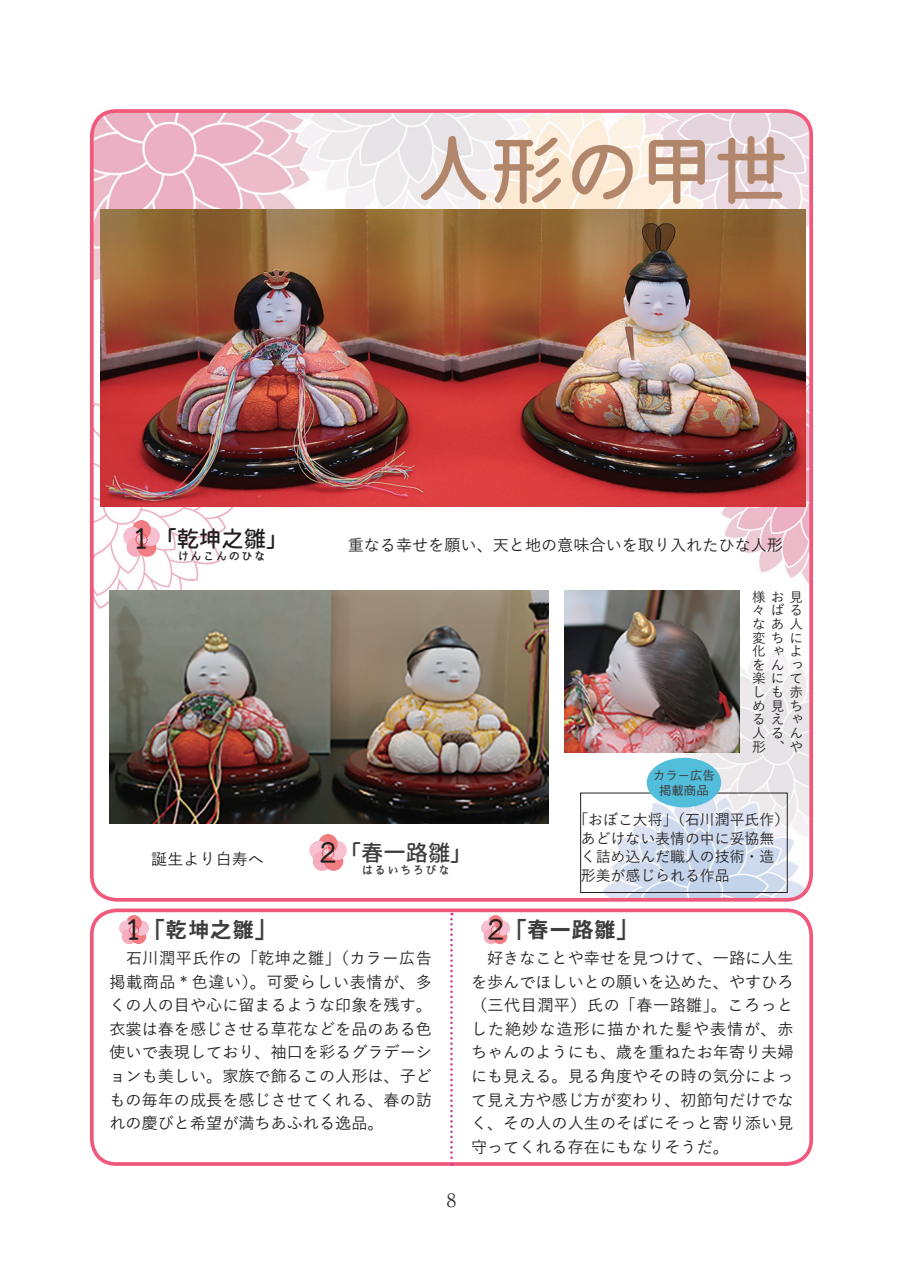
<style>
.page{position:relative;width:903px;height:1275px;background:#fff}
.page>*{position:absolute;margin:0;border:0;box-sizing:border-box;transform-origin:0 0}
.t1{font:500 74.38px "irohamaru";color:#b2866b}
.t2{font:22.4px "Midashi Go Pro MB31";color:#3e3e3f}
.t3{font:500 22.4px "irohamaru";color:#231f20}
.t4{font:500 22.4px "irohamaru";color:#3e3e3f}
.t5{font:300 18.55px "Ryumin Pro";color:#231f20}
.t6{font:500 16.1px/23.6px "Yu Gothic";color:#231f20;text-align:justify}
.t7{font:500 14.88px/18.6px "Yu Gothic";color:#231f20;text-align:justify}
.t8{font:500 13.65px/13.7px "Yu Gothic";color:#231f20}
.t9{font:500 12.42px "Gothic BBB Pr 6 N";color:#3e3e3f}
.t10{font:500 11.2px "irohamaru";letter-spacing:.145em;color:#231f20}
.t11{font:500 11.2px "irohamaru";letter-spacing:.145em;color:#3e3e3f}
.s1{font-family:"TB Cine R Go Std";font-size:24.85px}
.s2{font-family:"TB Cine R Go Std";font-weight:500;font-size:24.85px;color:#231f20}
.s3{font-family:"TB Cine R Go Std";font-size:24.85px;color:#231f20}
</style>
<div class="page">
<img style="left:94px;top:113px;width:717px;height:785px">
<div style="left:90px;top:109px;width:723px;height:793px;border:4px solid #f0597c;border-radius:25px"></div>
<div style="left:90px;top:908px;width:723px;height:258px;border:4px solid #f0597c;border-radius:25px"></div>
<svg style="left:450px;top:913px;width:3px;height:253px"></svg>
<img style="left:119px;top:915px;width:30px;height:29px">
<img style="left:481px;top:915px;width:29px;height:29px">
<img style="left:100px;top:210px;width:705px;height:296px">
<img style="left:110px;top:590px;width:439px;height:234px">
<div style="left:580px;top:793px;width:207px;height:100px;border:1px solid #231f20"></div>
<img style="left:565px;top:590px;width:175px;height:163px">
<div style="left:647px;top:758px;width:74px;height:49px;background:#52bedb;border-radius:50%"></div>
<img style="left:122px;top:521px;width:39px;height:36px">
<img style="left:309px;top:835px;width:38px;height:36px">
<p class="t1" style="left:416px;top:117px;width:374px">人形の甲世</p>
<p class="t3" style="left:129px;top:522px;width:161px"><span class="s1">１</span>「乾坤之雛「</p>
<p class="t10" style="left:178px;top:547px;width:89px">けんこんのひな</p>
<p class="t6" style="left:151px;top:845px;width:114px">誕生より白寿へ</p>
<p class="t2" style="left:122px;top:912px;width:157px"><span class="s2">１</span>「乾坤之雛「</p>
<p class="t6" style="left:348px;top:531px;width:437px">重なる幸せを願い、天と地の意味合いを取り入れたひな人形</p>
<p class="t4" style="left:315px;top:836px;width:159px"><span class="s3">２</span>「春一路雛「</p>
<p class="t11" style="left:362px;top:861px;width:89px">はるいちろびな</p>
<p class="t9" style="left:653px;top:765px;width:64px">カラー広告</p>
<p class="t9" style="left:659px;top:780px;width:51px">掲載商品</p>
<p class="t8" style="left:752px;top:588px;width:51px">様お見</p>
<p class="t8" style="left:771px;top:602px;width:31px">ばる</p>
<p class="t8" style="left:771px;top:615px;width:14px">あ</p>
<p class="t8" style="left:752px;top:629px;width:32px">変ち</p>
<p class="t8" style="left:752px;top:643px;width:50px">化ゃよ</p>
<p class="t8" style="left:771px;top:656px;width:32px">んっ</p>
<p class="t8" style="left:752px;top:670px;width:32px">楽に</p>
<p class="t8" style="left:771px;top:683px;width:13px">も</p>
<p class="t8" style="left:771px;top:697px;width:32px">見ち</p>
<p class="t8" style="left:771px;top:711px;width:14px">え</p>
<p class="t8" style="left:752px;top:724px;width:31px">人る</p>
<p class="t8" style="left:752px;top:602px;width:14px">々な</p>
<p class="t8" style="left:752px;top:649px;width:13px;line-height:27.5px">をし</p>
<p class="t8" style="left:752px;top:697px;width:14px">める</p>
<p class="t8" style="left:789px;top:615px;width:14px">人に</p>
<p class="t8" style="left:789px;top:669px;width:14px">て赤</p>
<p class="t8" style="left:789px;top:711px;width:14px">ゃん</p>
<p class="t8" style="left:752px;top:738px;width:51px">形、や</p>
<p class="t7" style="left:573px;top:808px;width:217px">「おぼこ大将」（石川潤平氏作(</p>
<p class="t7" style="left:581px;top:827px;width:195px">あどけない表情の中に妥協無く詰め込んだ職人の技術・造形美が感じられる作品</p>
<p class="t2" style="left:485px;top:912px;width:155px"><span class="s2">2</span>「春一路雛「</p>
<p class="t6" style="left:109px;top:944px;width:324px">　石川潤平氏作の「乾坤之雛」（カラー広告掲載商品 * 色違い）。可愛らしい表情が、多くの人の目や心に留まるような印象を残す。衣裳は春を感じさせる草花などを品のある色使いで表現しており、袖口を彩るグラデーシ</p>
<p class="t6" style="left:109px;top:1062px;width:324px">ョンも美しい。家族で飾るこの人形は、子どもの毎年の成長を感じさせてくれる、春の訪れの慶びと希望が満ちあふれる逸品。</p>
<p class="t6" style="left:471px;top:944px;width:324px">　好きなことや幸せを見つけて、一路に人生を歩んでほしいとの願いを込めた、やすひろ（三代目潤平）氏の「春一路雛」。ころっとした絶妙な造形に描かれた髪や表情が、赤ちゃんのようにも、歳を重ねたお年寄り夫婦にも見える。見る角度やその時の気分によって見え方や感じ方が変わり、初節句だけでなく、その人の人生のそばにそっと寄り添い見守ってくれる存在にもなりそうだ。</p>
<p class="t5" style="left:447px;top:1185px;width:11px">8</p>
</div>
